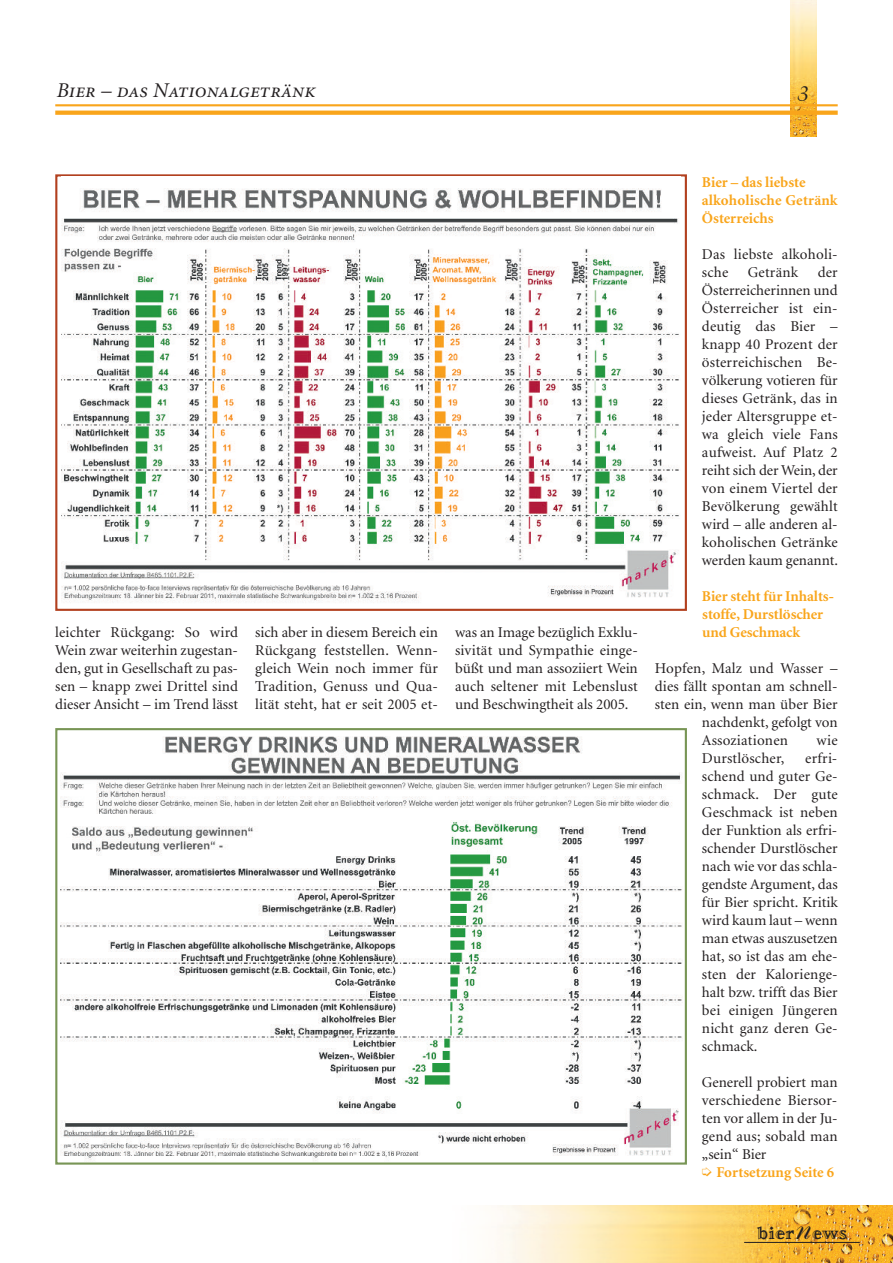
<style>
.page{position:relative;width:893px;height:1263px;background:#fff}
.page>*{position:absolute;margin:0;border:0;box-sizing:border-box;transform-origin:0 0}
.t1{font:27px "Boulevard";color:#231f20}
.t2{font:21px "Minion Italic SC";color:#231f20}
.t3{font:800 19.95px "Matrix Inline";letter-spacing:.03em;color:#231f20}
.t4{font:15px/18px "Minion";letter-spacing:.01em;color:#231f20;text-align:justify}
.t5{font:700 15px/18px "Minion";letter-spacing:-.005em;color:#f9a51b}
.s1{font-family:"Boulevard";font-weight:400;font-size:33.9px}
</style>
<div class="page">
<img style="left:791px;top:0;width:25px;height:136px">
<img style="left:496px;top:1205px;width:397px;height:58px">
<hr style="left:744px;top:1242px;width:116px;height:1px;background:#231f20">
<hr style="left:55px;top:104px;width:783px;height:2px;background:#f9a51b">
<svg style="left:55px;top:111px;width:783px;height:4px;background:#f9a825"></svg>
<div style="left:55px;top:174px;width:632px;height:437px;border:2px solid #b2401f"></div>
<img style="left:61px;top:176px;width:620px;height:427px">
<img style="left:60px;top:736px;width:623px;height:425px">
<div style="left:55px;top:728px;width:632px;height:436px;border:2px solid #789555"></div>
<h2 class="t2" style="left:57px;top:82px;width:260px">Bier – das Nationalgetränk</h2>
<h1 class="t1" style="left:796px;top:81px;width:13px">3</h1>
<p class="t4" style="left:55px;top:624px;width:184px">leichter Rückgang: So wird Wein zwar weiterhin zugestan&shy;den, gut in Gesellschaft zu pas&shy;sen – knapp zwei Drittel sind dieser Ansicht – im Trend lässt</p>
<p class="t4" style="left:255px;top:624px;width:184px">sich aber in diesem Bereich ein Rückgang feststellen. Wenn&shy;gleich Wein noch immer für Tradition, Genuss und Qua&shy;lität steht, hat er seit 2005 et-</p>
<p class="t4" style="left:455px;top:624px;width:184px">was an Image bezüglich Exklu&shy;sivität und Sympathie einge&shy;büßt und man assoziiert Wein auch seltener mit Lebenslust und Beschwingtheit als 2005.</p>
<p class="t5" style="left:702px;top:174px;width:137px">Bier – das liebste alkoholische Getränk<br>Österreichs</p>
<p class="t4" style="left:702px;top:246px;width:137px">Das liebste alkoholi&shy;sche</p>
<p class="t4" style="left:702px;top:264px;width:138px;text-indent:116px">der Österreicherinnen und Österreicher ist ein&shy;deutig das Bier – knapp 40 Prozent der österreichischen Be&shy;völkerung votieren für dieses Getränk, das in jeder Altersgruppe et&shy;wa gleich viele Fans aufweist. Auf Platz 2 reiht sich der Wein, der von einem Viertel der Bevölkerung gewählt wird – alle anderen al&shy;koholischen Getränke werden kaum genannt.</p>
<p class="t5" style="left:702px;top:588px;width:133px">Bier steht für Inhalts&shy;stoffe, Durstlöscher und Geschmack</p>
<p class="t4" style="left:655px;top:660px;width:184px">Hopfen, Malz und Wasser –</p>
<p class="t4" style="left:655px;top:678px;width:184px">dies fällt spontan am schnell-</p>
<p class="t4" style="left:655px;top:696px;width:184px">sten ein, wenn man über Bier</p>
<p class="t4" style="left:702px;top:714px;width:137px">nachdenkt, gefolgt von</p>
<p class="t4" style="left:702px;top:732px;width:88px">Assoziationen</p>
<p class="t4" style="left:817px;top:732px;width:23px">wie</p>
<p class="t4" style="left:702px;top:750px;width:84px">Durstlöscher,</p>
<p class="t4" style="left:748px;top:264px;width:52px">Getränk</p>
<p class="t4" style="left:702px;top:750px;width:137px;text-indent:103px">erfri&shy;schend und guter Ge&shy;schmack. Der gute Geschmack ist neben der Funktion als erfri&shy;schender Durstlöscher nach wie vor das schla&shy;gendste Argument, das für Bier spricht. Kritik wird kaum laut – wenn man etwas auszusetzen hat, so ist das am ehe&shy;sten der Kalorienge&shy;halt bzw. trifft das Bier bei einigen Jüngeren nicht ganz deren Ge&shy;schmack.</p>
<p class="t4" style="left:702px;top:1074px;width:137px">Generell probiert man verschiedene Biersor&shy;ten vor allem in der Ju&shy;gend aus; sobald man „sein“ Bier</p>
<p class="t5" style="left:716px;top:1164px;width:119px">Fortsetzung Seite 6</p>
<h3 class="t3" style="left:757px;top:1220px;width:91px">bier<span class="s1">n</span>ews</h3>
</div>
